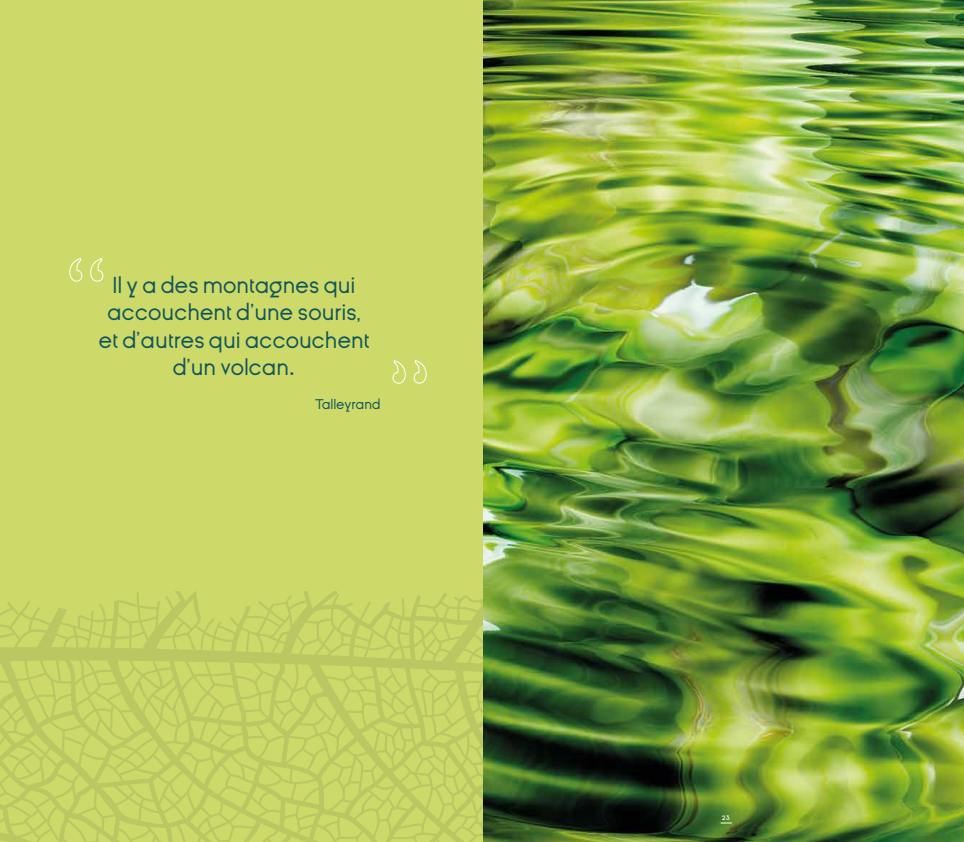
<style>
.page{position:relative;width:964px;height:842px;background:#fff}
.page>*{position:absolute;margin:0;border:0;box-sizing:border-box;transform-origin:0 0}
.t1{font:23px/27.6px "Ginora Sans";letter-spacing:-.01em;color:#125559;text-align:center}
.t2{font:14px "Ginora Sans";letter-spacing:-.01em;color:#125559}
.t3{font:9px "Ginora Sans";color:#fff}
</style>
<div class="page">
<img style="left:482px;top:0;width:482px;height:842px">
<div style="left:0;top:0;width:482px;height:842px;background:#cdda6a"></div>
<svg style="left:69px;top:258px;width:35px;height:24px"></svg>
<svg style="left:392px;top:360px;width:35px;height:24px"></svg>
<svg style="left:720px;top:823px;width:12px;height:1px"></svg>
<svg style="left:0;top:591px;width:482px;height:251px"></svg>
<p class="t1" style="left:98px;top:271px;width:272px">Il y a des montagnes qui accouchent d’une souris, et d’autres qui accouchent d’un volcan.</p>
<p class="t2" style="left:315px;top:397px;width:67px">Talleyrand</p>
<p class="t3" style="left:722px;top:812px;width:9px">23</p>
</div>
